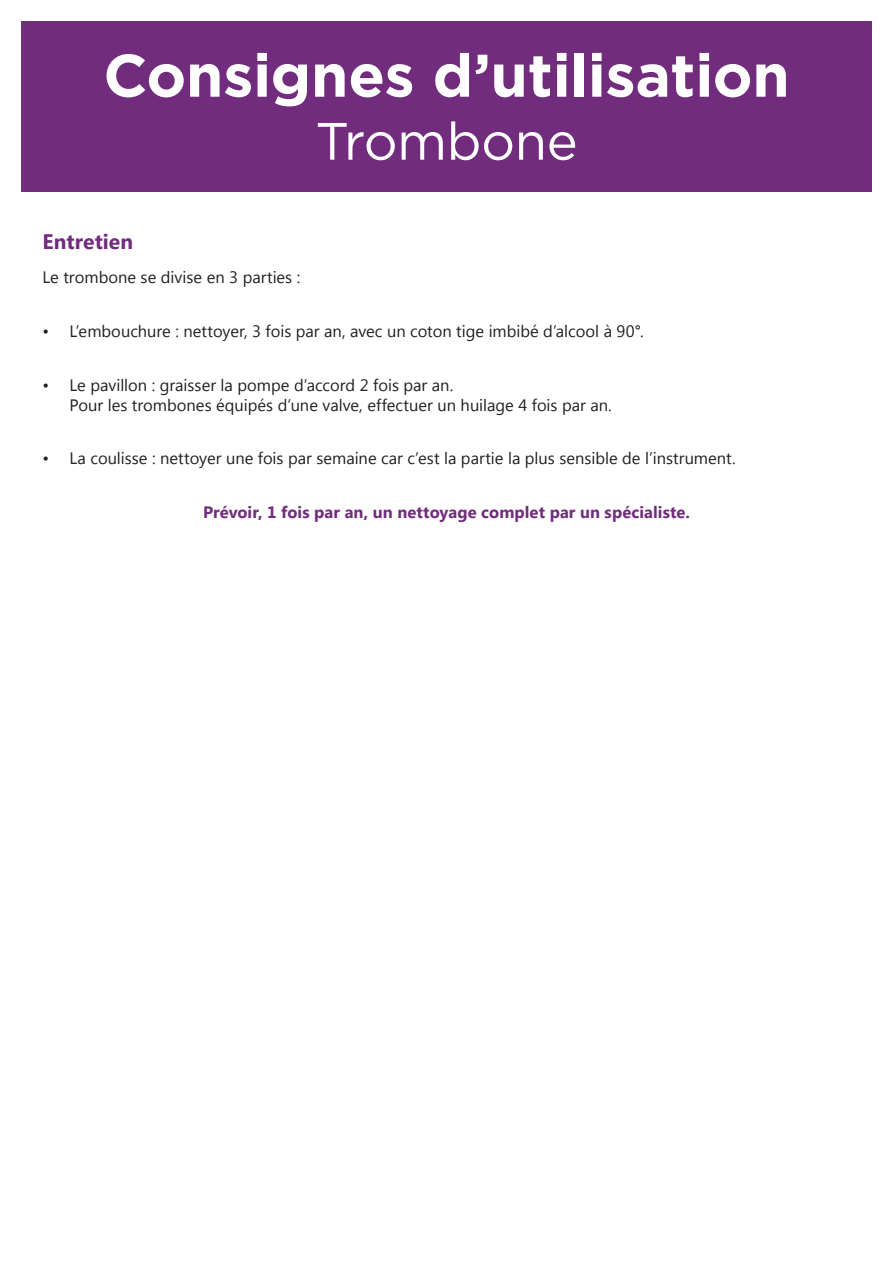
<style>
.page{position:relative;width:893px;height:1263px;background:#fff}
.page>*{position:absolute;margin:0;border:0;box-sizing:border-box;transform-origin:0 0}
.t1{font:700 60px "Gotham";letter-spacing:-.005em;color:#fff}
.t2{font:52.5px "Gotham";letter-spacing:-.01em;color:#fff}
.t3{font:700 21px "Lao UI";letter-spacing:.005em;color:#712c7d}
.t4{font:16.5px/19.8px "Lao UI";color:#231f20}
.t5{font:700 16.5px "Lao UI";letter-spacing:.005em;color:#712c7d}
</style>
<div class="page">
<div style="left:21px;top:21px;width:851px;height:170px;background:#712c7d"></div>
<p class="t1" style="left:103px;top:41px;width:688px">Consignes d’utilisation</p>
<p class="t2" style="left:315px;top:108px;width:264px">Trombone</p>
<p class="t3" style="left:43px;top:228px;width:92px">Entretien</p>
<p class="t4" style="left:43px;top:267px;width:259px">Le trombone se divise en 3 parties :</p>
<p class="t4" style="left:43px;top:321px;width:603px">• L’embouchure : nettoyer, 3 fois par an, avec un coton tige imbibé d’alcool à 90°.</p>
<p class="t4" style="left:70px;top:374px;width:544px;text-indent:-27px">• Le pavillon : graisser la pompe d’accord 2 fois par an.<br>Pour les trombones équipés d’une valve, effectuer un huilage 4 fois par an.</p>
<p class="t4" style="left:43px;top:448px;width:695px">• La coulisse : nettoyer une fois par semaine car c’est la partie la plus sensible de l’instrument.</p>
<p class="t5" style="left:203px;top:501px;width:488px">Prévoir, 1 fois par an, un nettoyage complet par un spécialiste.</p>
</div>
